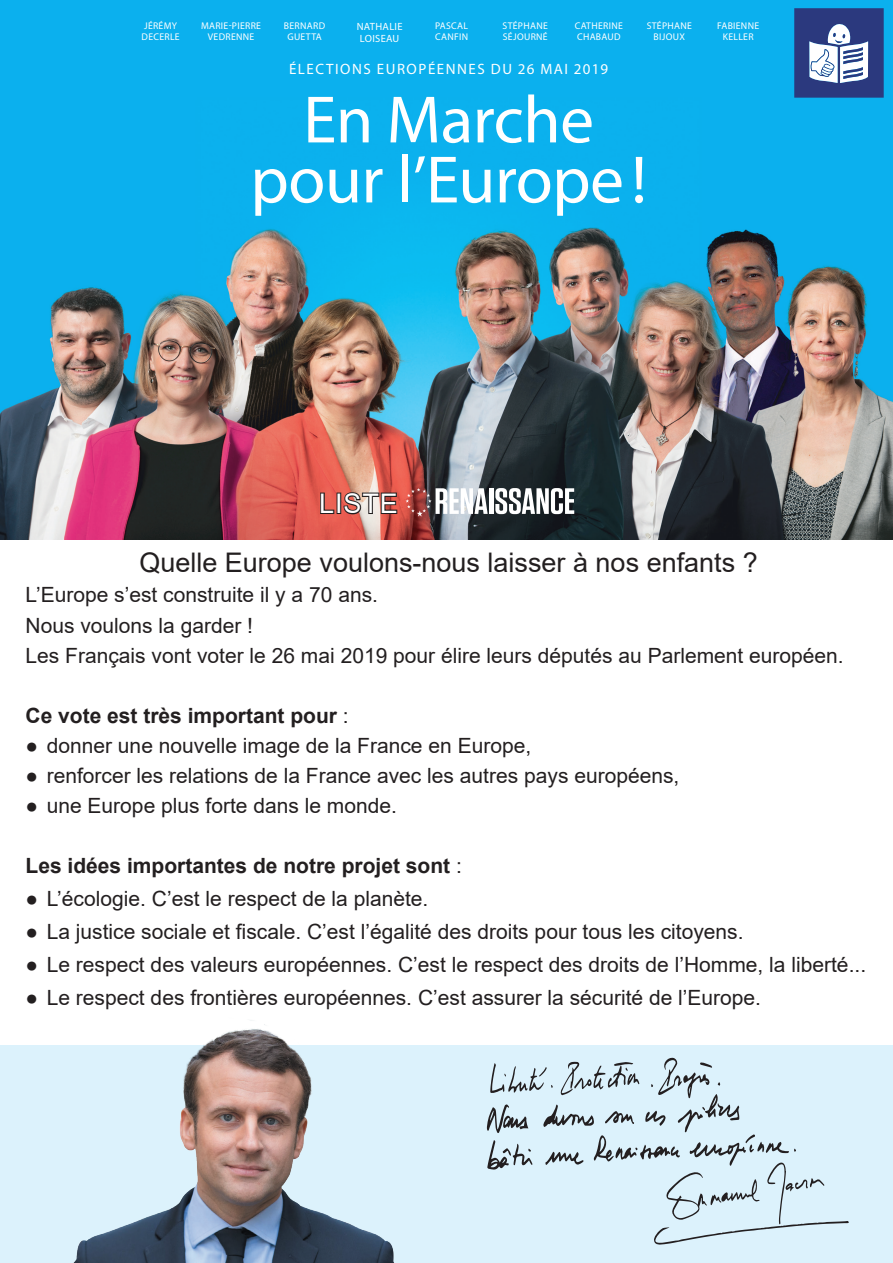
<style>
.page{position:relative;width:893px;height:1263px;background:#fff}
.page>*{position:absolute;margin:0;border:0;box-sizing:border-box;transform-origin:0 0}
.t1{font:67.5px/60px "Myriad Pro";letter-spacing:-.01em;color:#fff;text-align:center}
.t2{font:27px "Arial";color:#231f20}
.t3{font:27px "Arial";letter-spacing:.03em;color:#fff}
.t4{font:21px/30px "Arial";color:#231f20}
.t5{font:700 21px "Arial";color:#231f20}
.t6{font:15px "Myriad Pro";letter-spacing:.1em;color:#fff}
.t7{font:10.5px/12px "Myriad Pro";letter-spacing:.03em;color:#fff;text-align:center}
.t8{font:9.75px/10.5px "Myriad Pro";letter-spacing:.03em;color:#fff}
.s1{font-weight:400}
</style>
<div class="page">
<div style="left:0;top:1045px;width:893px;height:218px;background:#dcf2fc"></div>
<img style="left:0;top:0;width:893px;height:539px">
<svg style="left:319px;top:491px;width:16px;height:24px"></svg>
<div style="left:337px;top:493px;width:4px;height:21px;border:2px solid #231f20"></div>
<svg style="left:343px;top:491px;width:55px;height:25px"></svg>
<hr style="left:489px;top:488px;width:4px;height:26px;background:#fff">
<svg style="left:495px;top:488px;width:79px;height:26px"></svg>
<svg style="left:405px;top:488px;width:83px;height:28px"></svg>
<img style="left:73px;top:1020px;width:414px;height:243px">
<svg style="left:487px;top:1057px;width:362px;height:187px"></svg>
<svg style="left:794px;top:8px;width:90px;height:90px"></svg>
<p class="t8" style="left:142px;top:21px;width:40px">JÉRÉMY<br>DECERLE</p>
<p class="t8" style="left:201px;top:21px;width:61px;text-align:center">MARIE-PIERRE<br>VEDRENNE</p>
<p class="t8" style="left:575px;top:21px;width:50px">CATHERINE<br>CHABAUD</p>
<p class="t7" style="left:357px;top:20px;width:47px">NATHALIE<br>LOISEAU</p>
<p class="t8" style="left:435px;top:21px;width:35px">PASCAL<br>CANFIN</p>
<p class="t8" style="left:647px;top:21px;width:47px;text-align:center">STÉPHANE<br>BIJOUX</p>
<p class="t8" style="left:717px;top:21px;width:44px;text-align:center">FABIENNE<br>KELLER</p>
<p class="t8" style="left:503px;top:21px;width:47px">STÉPHANE<br>SÉJOURNÉ</p>
<p class="t8" style="left:284px;top:21px;width:43px;text-align:center">BERNARD<br>GUETTA</p>
<p class="t6" style="left:289px;top:60px;width:321px">ÉLECTIONS EUROPÉENNES DU 26 MAI 2019</p>
<h1 class="t1" style="left:250px;top:89px;width:398px">En Marche pour l’Europe!</h1>
<p class="t3" style="left:319px;top:485px;width:80px">LISTE</p>
<p class="t2" style="left:139px;top:544px;width:620px">Quelle Europe voulons-nous laisser à nos enfants ?</p>
<p class="t4" style="left:26px;top:580px;width:820px">L’Europe s’est construite il y a 70 ans.<br>Nous voulons la garder !<br>Les Français vont voter le 26 mai 2019 pour élire leurs députés au Parlement européen.</p>
<p class="t5" style="left:26px;top:700px;width:325px">Ce vote est très important pour <span class="s1">:</span></p>
<p class="t4" style="left:26px;top:730px;width:507px">● donner une nouvelle image de la France en Europe,</p>
<p class="t4" style="left:26px;top:760px;width:655px">● renforcer les relations de la France avec les autres pays européens,</p>
<p class="t4" style="left:26px;top:790px;width:373px">● une Europe plus forte dans le monde.</p>
<p class="t5" style="left:26px;top:850px;width:438px">Les idées importantes de notre projet sont <span class="s1">:</span></p>
<p class="t4" style="left:26px;top:883px;width:404px">● L’écologie. C’est le respect de la planète.</p>
<p class="t4" style="left:26px;top:916px;width:720px">● La justice sociale et fiscale. C’est l’égalité des droits pour tous les citoyens.</p>
<p class="t4" style="left:26px;top:949px;width:842px">● Le respect des valeurs européennes. C’est le respect des droits de l’Homme, la liberté...</p>
<p class="t4" style="left:26px;top:982px;width:737px">● Le respect des frontières européennes. C’est assurer la sécurité de l’Europe.</p>
</div>
